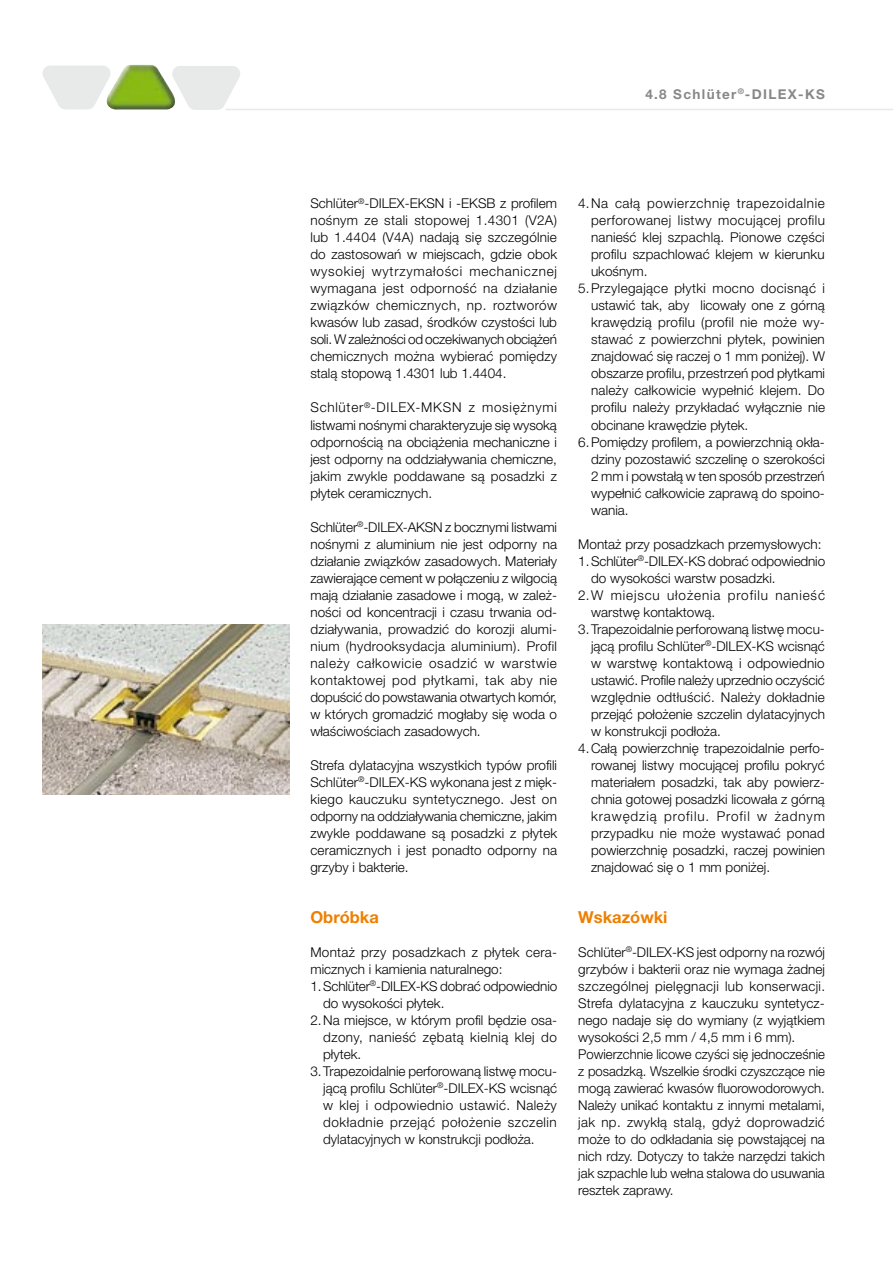
<style>
.page{position:relative;width:893px;height:1263px;background:#fff}
.page>*{position:absolute;margin:0;border:0;box-sizing:border-box;transform-origin:0 0}
.t1{font:700 16.5px "Helvetica Neue LT Pro";color:#ee7f00}
.t2{font:300 13.5px/17px "Helvetica Neue LT Pro";color:#000}
.t3{font:300 13.5px "Helvetica Neue LT Pro";letter-spacing:.02em;color:#000}
.t4{font:300 13.5px "Helvetica Neue LT Pro";letter-spacing:.03em;color:#000}
.t5{font:300 13.5px "Helvetica Neue LT Pro";letter-spacing:.065em;color:#000}
.t6{font:300 13.5px "Helvetica Neue LT Pro";letter-spacing:.045em;color:#000}
.t7{font:300 13.5px "Helvetica Neue LT Pro";letter-spacing:.035em;color:#000}
.t8{font:300 13.5px "Helvetica Neue LT Pro";letter-spacing:.04em;color:#000}
.t9{font:300 13.5px "Helvetica Neue LT Pro";letter-spacing:.025em;color:#000}
.t10{font:700 13.5px "Helvetica Neue LT Pro";letter-spacing:.1em;color:#878889}
</style>
<div class="page">
<hr style="left:225px;top:109px;width:668px;height:1px;background:#e8e9e9">
<svg style="left:42px;top:65px;width:198px;height:45px"></svg>
<img style="left:43px;top:624px;width:246px;height:170px">
<p class="t10" style="left:645px;top:86px;width:181px">4.8 Schlüter<sup>®</sup>-DILEX-KS</p>
<p class="t2" style="left:310px;top:195px;width:248px;text-align:justify">Schlüter<sup>®</sup>-DILEX-EKSN i -EKSB z profilem nośnym ze stali stopowej 1.4301 (V2A) lub 1.4404 (V4A) nadają się szczególnie do zastosowań w miejscach, gdzie obok wysokiej wytrzymałości mechanicznej wymagana jest odporność na działanie związków chemicznych, np. roztworów kwasów lub zasad, środków czystości lub soli. W zależności od oczekiwanych obciążeń chemicznych można wybierać pomiędzy stalą stopową 1.4301 lub 1.4404.</p>
<p class="t2" style="left:310px;top:399px;width:248px;text-align:justify">Schlüter<sup>®</sup>-DILEX-MKSN z mosiężnymi listwami nośnymi charakteryzuje się wysoką odpornością na obciążenia mechaniczne i jest odporny na oddziaływania chemiczne, jakim zwykle poddawane są posadzki z płytek ceramicznych.</p>
<p class="t2" style="left:310px;top:518px;width:248px">Schlüter<sup>®</sup>-DILEX-AKSN z bocznymi listwami nośnymi z aluminium nie jest odporny na działanie związków zasadowych. Materiały zawierające cement w połączeniu z wilgocią mają działanie zasadowe i mogą, w zależ&shy;ności od koncentracji i czasu trwania od&shy;dzia-ły-wania, prowadzić do korozji alu- mi&shy;nium (hydrooksydacja alu-minium). Profil należy całkowicie osadzić w warstwie kontaktowej pod płytkami, tak aby nie dopuścić do powstawania otwartych komór, w których gromadzić mogłaby się woda o właściwościach zasadowych.</p>
<p class="t2" style="left:310px;top:756px;width:248px">Strefa dylatacyjna wszystkich typów profili Schlüter<sup>®</sup>-DILEX-KS wykonana jest z mięk&shy;kiego kauczuku syntetycznego. Jest on od- porny na oddziaływania chemiczne, jakim zwykle poddawane są posadzki z płytek ceramicznych i jest ponadto odporny na grzyby i bakterie.</p>
<p class="t1" style="left:310px;top:907px;width:70px">Obróbka</p>
<p class="t3" style="left:310px;top:944px;width:246px">Montaż przy posadzkach z płytek cera-</p>
<p class="t2" style="left:310px;top:960px;width:194px">micznych i kamienia naturalnego:</p>
<p class="t2" style="left:310px;top:977px;width:248px">1.Schlüter<sup>®</sup>-DILEX-KS dobrać odpowiednio</p>
<p class="t2" style="left:323px;top:994px;width:123px">do wysokości płytek.</p>
<p class="t2" style="left:310px;top:1011px;width:246px">2.Na miejsce, w którym profil będzie osa-</p>
<p class="t4" style="left:323px;top:1029px;width:235px">dzony, nanieść zębatą kielnią klej do</p>
<p class="t2" style="left:323px;top:1045px;width:40px">płytek.</p>
<p class="t2" style="left:310px;top:1062px;width:246px">3.Trapezoidalnie perforowaną listwę mocu-</p>
<p class="t2" style="left:323px;top:1079px;width:235px">jącą profilu Schlüter<sup>®</sup>-DILEX-KS wcisnąć</p>
<p class="t9" style="left:323px;top:1097px;width:235px">w klej i odpowiednio ustawić. Należy</p>
<p class="t8" style="left:323px;top:1114px;width:235px">dokładnie przejąć położenie szczelin</p>
<p class="t2" style="left:323px;top:1130px;width:213px">dylatacyjnych w konstrukcji podłoża.</p>
<p class="t6" style="left:578px;top:195px;width:248px">4.Na całą powierzchnię trapezoidalnie</p>
<p class="t7" style="left:591px;top:212px;width:235px">perforowanej listwy mocującej profilu</p>
<p class="t2" style="left:591px;top:229px;width:235px">nanieść klej szpachlą. Pionowe części</p>
<p class="t2" style="left:591px;top:246px;width:235px">profilu szpachlować klejem w kierunku</p>
<p class="t2" style="left:591px;top:263px;width:58px">ukośnym.</p>
<p class="t4" style="left:578px;top:280px;width:248px">5.Przylegające płytki mocno docisnąć i</p>
<p class="t2" style="left:591px;top:297px;width:235px">ustawić tak, aby licowały one z górną</p>
<p class="t3" style="left:591px;top:314px;width:226px">krawędzią profilu (profil nie może wy--</p>
<p class="t2" style="left:591px;top:331px;width:235px">stawać z powierzchni płytek, powinien</p>
<p class="t2" style="left:591px;top:348px;width:235px">znajdować się raczej o 1 mm poniżej). W</p>
<p class="t2" style="left:591px;top:365px;width:236px">obszarze profilu, przestrzeń pod płytkami</p>
<p class="t2" style="left:591px;top:382px;width:235px">należy całkowicie wypełnić klejem. Do</p>
<p class="t2" style="left:591px;top:399px;width:235px">profilu należy przykładać wyłącznie nie</p>
<p class="t2" style="left:591px;top:416px;width:159px">obcinane krawędzie płytek.</p>
<p class="t2" style="left:578px;top:433px;width:247px">6.Pomiędzy profilem, a powierzchnią okła-</p>
<p class="t2" style="left:591px;top:450px;width:235px">dziny pozostawić szczelinę o szerokości</p>
<p class="t2" style="left:591px;top:467px;width:235px">2 mm i powstałą w ten sposób przestrzeń</p>
<p class="t2" style="left:591px;top:484px;width:234px">wypełnić całkowicie zaprawą do spoino-</p>
<p class="t2" style="left:591px;top:501px;width:39px">wania.</p>
<p class="t2" style="left:578px;top:535px;width:245px">Montaż przy posadzkach przemysłowych:</p>
<p class="t2" style="left:578px;top:552px;width:248px">1.Schlüter<sup>®</sup>-DILEX-KS dobrać odpowiednio</p>
<p class="t2" style="left:591px;top:569px;width:186px">do wysokości warstw posadzki.</p>
<p class="t5" style="left:578px;top:586px;width:248px">2.W miejscu ułożenia profilu nanieść</p>
<p class="t2" style="left:591px;top:603px;width:126px">warstwę kontaktową.</p>
<p class="t2" style="left:578px;top:620px;width:239px">3.Trapezoidalnie perforowaną listwę mocu-</p>
<p class="t2" style="left:591px;top:637px;width:235px">jącą profilu Schlüter<sup>®</sup>-DILEX-KS wcisnąć</p>
<p class="t2" style="left:591px;top:654px;width:235px">w warstwę kontaktową i odpowiednio</p>
<p class="t2" style="left:591px;top:671px;width:235px">ustawić. Profile należy uprzednio oczyścić</p>
<p class="t3" style="left:591px;top:689px;width:235px">względnie odtłuścić. Należy dokładnie</p>
<p class="t2" style="left:591px;top:705px;width:235px">przejąć położenie szczelin dylatacyjnych</p>
<p class="t2" style="left:591px;top:722px;width:131px">w konstrukcji podłoża.</p>
<p class="t2" style="left:578px;top:739px;width:248px">4.Całą powierzchnię trapezoidalnie perfo-</p>
<p class="t2" style="left:591px;top:756px;width:235px">rowanej listwy mocującej profilu pokryć</p>
<p class="t2" style="left:591px;top:773px;width:234px">materiałem posadzki, tak aby powierz-</p>
<p class="t2" style="left:591px;top:790px;width:235px">chnia gotowej posadzki licowała z górną</p>
<p class="t5" style="left:591px;top:808px;width:235px">krawędzią profilu. Profil w żadnym</p>
<p class="t2" style="left:591px;top:824px;width:235px">przypadku nie może wystawać ponad</p>
<p class="t2" style="left:591px;top:841px;width:235px">powierzchnię posadzki, raczej powinien</p>
<p class="t2" style="left:591px;top:858px;width:181px">znajdować się o 1 mm poniżej.</p>
<p class="t1" style="left:578px;top:907px;width:91px">Wskazówki</p>
<p class="t2" style="left:578px;top:943px;width:248px">Schlüter<sup>®</sup>-DILEX-KS jest odporny na rozwój grzybów i bakterii oraz nie wymaga żadnej szczególnej pielęgnacji lub konserwacji.<br>Strefa dylatacyjna z kauczuku syntetycz&shy;nego nadaje się do wymiany (z wyjątkiem wysokości 2,5 mm / 4,5 mm i 6 mm).<br>Powierzchnie licowe czyści się jednocześnie z posadzką. Wszelkie środki czyszczące nie mogą zawierać kwasów fluorowodo- ro-wych.<br>Należy unikać kontaktu z innymi metalami, jak np. zwykłą stalą, gdyż doprowadzić może to do odkładania się powstającej na nich rdzy. Dotyczy to także narzędzi takich jak szpachle lub wełna stalowa do usuwania resztek zaprawy.</p>
</div>
